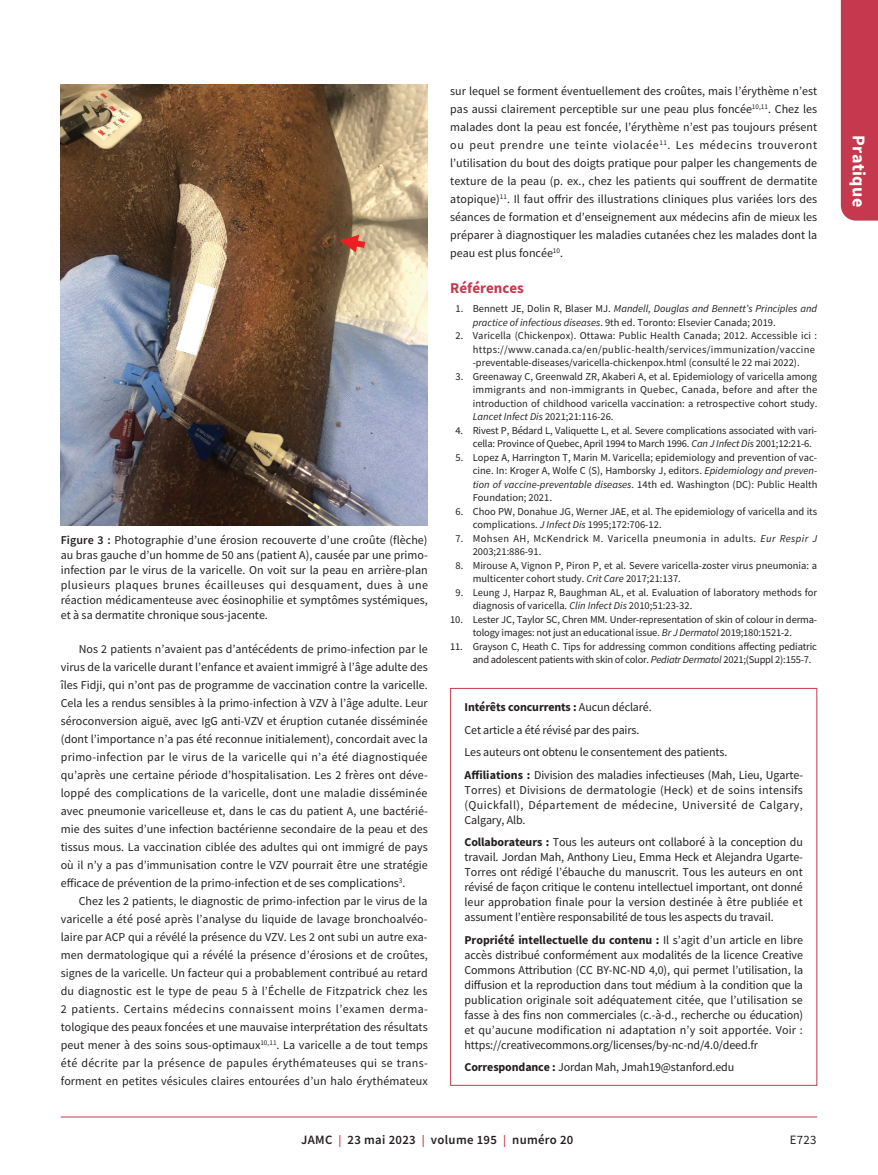
<style>
.page{position:relative;width:878px;height:1175px;background:#fff}
.page>*{position:absolute;margin:0;border:0;box-sizing:border-box;transform-origin:0 0}
.t1{font:700 18px "Source Sans Pro";letter-spacing:.025em;color:#fff}
.t2{font:700 15px "Source Sans Pro";color:#c5384e}
.t3{font:600 12.75px "Source Sans Pro";letter-spacing:.025em;color:#231f20}
.t4{font:12.75px "Source Sans Pro";color:#231f20}
.t5{font:12px/18px "Source Sans Pro";letter-spacing:-.01em;color:#231f20;text-align:justify}
.t6{font:10.5px/13.5px "Source Sans Pro";color:#231f20}
.t7{font:italic 10.5px/13.5px "Source Sans Pro";color:#231f20}
.t8{font:10.5px/13.5px "Source Sans Pro";letter-spacing:.04em;color:#231f20}
.s1{font-weight:600}
.s2{font-style:normal}
.s3{font-style:italic}
.s4{font-weight:700}
.s5{font-size:12px;color:#c5384e}
</style>
<div class="page">
<div style="left:840px;top:0;width:38px;height:220px;background:#c5384e"></div>
<hr style="left:61px;top:1116px;width:756px;height:1px;background:#c5384e">
<div style="left:450px;top:688px;width:367px;height:397px;border:1px solid #c5384e"></div>
<img style="left:61px;top:84px;width:367px;height:441px">
<p class="t5" style="left:61px;top:532px;width:368px;line-height:15px"><span class="s1">Figure 3 :</span> Photographie d’une érosion recouverte d’une croûte (flèche) au bras gauche d’un homme de 50 ans (patient A), causée par une primo&shy;infection par le virus de la varicelle. On voit sur la peau en arrière-plan plusieurs plaques brunes écailleuses qui desquament, dues à une réaction médicamenteuse avec éosinophilie et symptômes systémiques, et à sa dermatite chronique sous-jacente.</p>
<p class="t5" style="left:61px;top:639px;width:368px;text-indent:18px">Nos 2 patients n’avaient pas d’antécédents de primo-infection par le virus de la varicelle durant l’enfance et avaient immigré à l’âge adulte des îles Fidji, qui n’ont pas de programme de vaccination contre la varicelle.<br>Cela les a rendus sensibles à la primo-infection à VZV à l’âge adulte. Leur séroconversion aiguë, avec IgG anti-VZV et éruption cutanée disséminée (dont l’importance n’a pas été reconnue initialement), concordait avec la primo-infection par le virus de la varicelle qui n’a été diagnostiquée qu’après une certaine période d’hospitalisation. Les 2 frères ont déve&shy;loppé des complications de la varicelle, dont une maladie disséminée avec pneumonie varicelleuse et, dans le cas du patient A, une bactérié&shy;mie des suites d’une infection bactérienne secondaire de la peau et des tissus mous. La vaccination ciblée des adultes qui ont immigré de pays où il n’y a pas d’immunisation contre le VZV pourrait être une stratégie efficace de prévention de la primo-infection et de ses complications<sup>3</sup>.</p>
<p class="t5" style="left:61px;top:891px;width:368px;text-indent:18px">Chez les 2 patients, le diagnostic de primo-infection par le virus de la varicelle a été posé après l’analyse du liquide de lavage bronchoalvéo&shy;laire par ACP qui a révélé la présence du VZV. Les 2 ont subi un autre exa&shy;men dermatologique qui a révélé la présence d’érosions et de croûtes, signes de la varicelle. Un facteur qui a probablement contribué au retard du diagnostic est le type de peau 5 à l’Échelle de Fitzpatrick chez les 2 patients. Certains médecins connaissent moins l’examen derma&shy;tologique des peaux foncées et une mauvaise interprétation des résultats peut mener à des soins sous-optimaux<sup>10,11</sup>. La varicelle a de tout temps été décrite par la présence de papules érythémateuses qui se trans&shy;forment en petites vésicules claires entourées d’un halo érythémateux</p>
<p class="t5" style="left:450px;top:81px;width:368px">sur lequel se forment éventuellement des croûtes, mais l’érythème n’est pas aussi clairement perceptible sur une peau plus foncée<sup>10,11</sup>. Chez les malades dont la peau est foncée, l’érythème n’est pas toujours présent ou peut prendre une teinte violacée<sup>11</sup>. Les médecins trouveront l’utilisation du bout des doigts pratique pour palper les changements de texture de la peau (p. ex., chez les patients qui souffrent de dermatite atopique)<sup>11</sup>. Il faut offrir des illustrations cliniques plus variées lors des séances de formation et d’enseignement aux médecins afin de mieux les préparer à diagnostiquer les maladies cutanées chez les malades dont la peau est plus foncée<sup>10</sup>.</p>
<p class="t2" style="left:450px;top:277px;width:75px">Références</p>
<p class="t7" style="left:473px;top:302px;width:346px;text-indent:-17px"><span class="s2">1. Bennett JE, Dolin R, Blaser MJ.</span> Mandell, Douglas and Bennett’s Principles and practice of infectious diseases<span class="s2">. 9th ed. Toronto: Elsevier Canada; 2019.</span></p>
<p class="t6" style="left:473px;top:329px;width:346px;text-indent:-17px">2. Varicella (Chickenpox). Ottawa: Public Health Canada; 2012. Accessible ici : https://www.canada.ca/en/public-health/services/immunization/vaccine -preventable-diseases/varicella-chickenpox.html (consulté le 22 mai 2022).</p>
<p class="t6" style="left:473px;top:369px;width:346px;text-align:justify;text-indent:-17px">3. Greenaway C, Greenwald ZR, Akaberi A, et al. Epidemiology of varicella among immigrants and non-immigrants in Quebec, Canada, before and after the introduction of childhood varicella vaccination: a retrospective cohort study.<br><span class="s3">Lancet Infect Dis</span> 2021;21:116-26.</p>
<p class="t6" style="left:473px;top:423px;width:346px;text-indent:-17px">4. Rivest P, Bédard L, Valiquette L, et al. Severe complications associated with vari&shy;cella: Province of Quebec, April 1994 to March 1996. <span class="s3">Can J Infect Dis</span> 2001;12:21-6.</p>
<p class="t6" style="left:473px;top:450px;width:346px;text-align:justify;text-indent:-17px">5. Lopez A, Harrington T, Marin M. Varicella; epidemiology and prevention of vac&shy;cine. In: Kroger A, Wolfe C (S), Hamborsky J, editors. <span class="s3">Epidemiology and preven&shy;tion of vaccine-preventable diseases</span>. 14th ed. Washington (DC): Public Health Foundation; 2021.</p>
<p class="t6" style="left:473px;top:504px;width:346px;text-indent:-17px">6. Choo PW, Donahue JG, Werner JAE, et al. The epidemiology of varicella and its complications. <span class="s3">J Infect Dis</span> 1995;172:706-12.</p>
<p class="t8" style="left:473px;top:531px;width:346px;text-indent:-17px">7. Mohsen AH, McKendrick M. Varicella pneumonia in adults. <span class="s3">Eur Respir J<br></span>2003;21:886-91.</p>
<p class="t6" style="left:473px;top:558px;width:346px;text-indent:-17px">8. Mirouse A, Vignon P, Piron P, et al. Severe varicella-zoster virus pneumonia: a multicenter cohort study. <span class="s3">Crit Care</span> 2017;21:137.</p>
<p class="t6" style="left:473px;top:585px;width:346px;text-indent:-17px">9. Leung J, Harpaz R, Baughman AL, et al. Evaluation of laboratory methods for diagnosis of varicella. <span class="s3">Clin Infect Dis</span> 2010;51:23-32.</p>
<p class="t6" style="left:450px;top:612px;width:367px;text-align:center">10. Lester JC, Taylor SC, Chren MM. Under-representation of skin of colour in derma&shy;tology images: not just an educational issue. <span class="s3">Br J Dermatol</span> 2019;180:1521-2.</p>
<p class="t6" style="left:473px;top:639px;width:346px;text-indent:-23px">11. Grayson C, Heath C. Tips for addressing common conditions affecting pediatric and adolescent patients with skin of color. <span class="s3">Pediatr Dermatol</span> 2021;(Suppl 2):155-7.</p>
<p class="t5" style="left:464px;top:696px;width:340px;line-height:22.5px;text-align:left"><span class="s4">Intérêts concurrents :</span> Aucun déclaré.<br>Cet article a été révisé par des pairs.<br>Les auteurs ont obtenu le consentement des patients.<br><span class="s4">Affiliations :</span> Division des maladies infectieuses (Mah, Lieu, Ugarte-</p>
<p class="t5" style="left:464px;top:782px;width:340px;line-height:15px">Torres) et Divisions de dermatologie (Heck) et de soins intensifs (Quickfall), Département de médecine, Université de Calgary, Calgary, Alb.</p>
<p class="t5" style="left:464px;top:834px;width:340px;line-height:15px"><span class="s4">Collaborateurs :</span> Tous les auteurs ont collaboré à la conception du travail. Jordan Mah, Anthony Lieu, Emma Heck et Alejandra Ugarte-Torres ont rédigé l’ébauche du manuscrit. Tous les auteurs en ont révisé de façon critique le contenu intellectuel important, ont donné leur approbation finale pour la version destinée à être publiée et assument l’entière responsabilité de tous les aspects du travail.</p>
<p class="t5" style="left:464px;top:932px;width:340px;line-height:15px"><span class="s4">Propriété intellectuelle du contenu :</span> Il s’agit d’un article en libre accès distribué conformément aux modalités de la licence Creative Commons Attribution (CC BY-NC-ND 4,0), qui permet l’utilisation, la diffusion et la reproduction dans tout médium à la condition que la publication originale soit adéquatement citée, que l’utilisation se fasse à des fins non commerciales (c.-à-d., recherche ou éducation) et qu’aucune modification ni adaptation n’y soit apportée. Voir : https://creativecommons.org/licenses/by-nc-nd/4.0/deed.fr</p>
<p class="t5" style="left:464px;top:1058px;width:271px"><span class="s4">Correspondance :</span> Jordan Mah, Jmah19@stanford.edu</p>
<p class="t3" style="left:301px;top:1131px;width:274px">JAMC <span class="s5">|</span> 23 mai 2023 <span class="s5">|</span> volume 195 <span class="s5">|</span> numéro 20</p>
<p class="t4" style="left:789px;top:1132px;width:28px">E723</p>
<h1 class="t1" style="left:871px;top:135px;width:74px;rotate:90deg">Pratique</h1>
</div>
